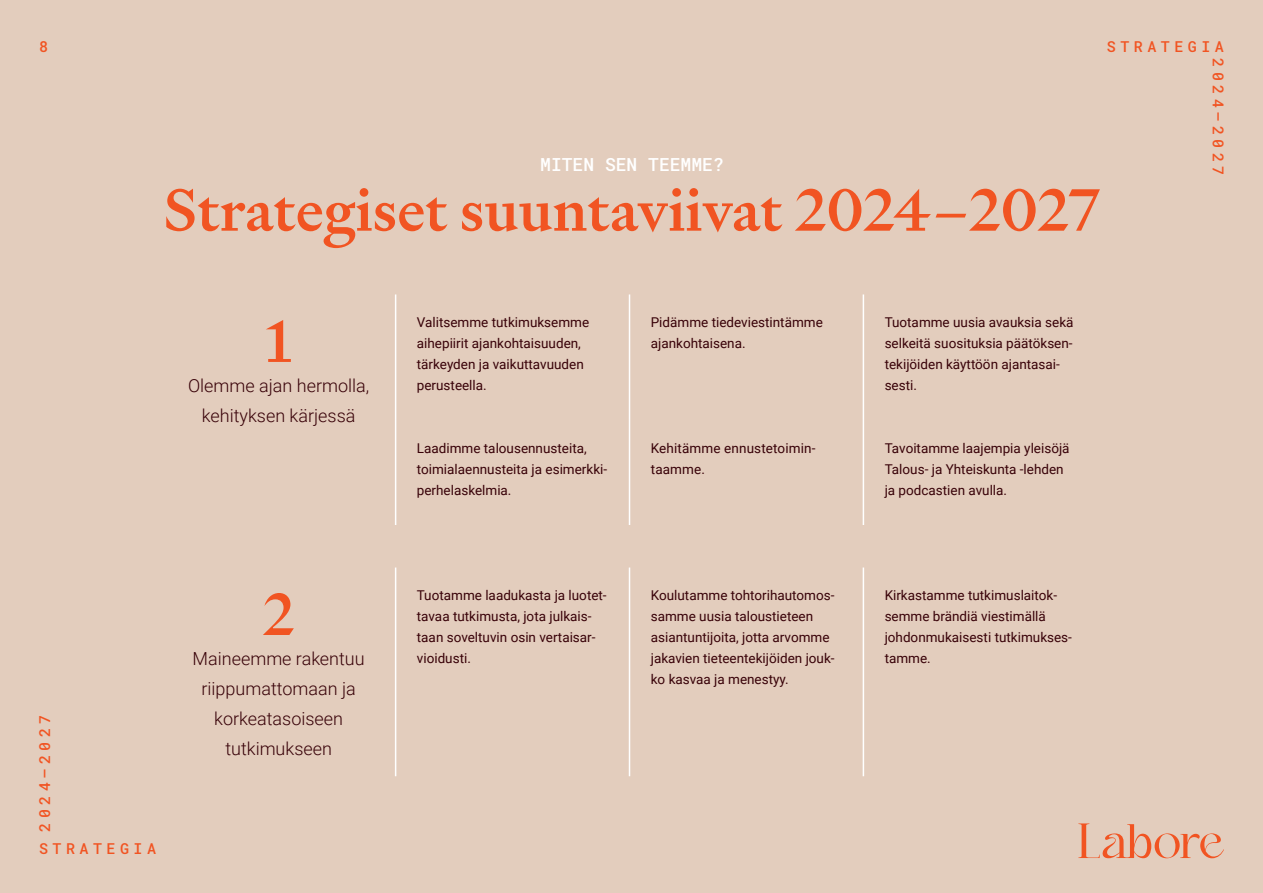
<style>
.page{position:relative;width:1263px;height:893px;background:#e3cdbd}
.page>*{position:absolute;margin:0;border:0;box-sizing:border-box;transform-origin:0 0}
.Otsikko{font:500 60px "Signifier";color:#f15422}
.Ingressi{font:300 18px/30px "Roboto";color:#380108;text-align:center}
.Väliotsikko{font:500 18px "Roboto Mono";color:#fff}
.t1{font:500 15px "Roboto Mono";letter-spacing:.3em;color:#f15422}
.Leipis_ilman_sisennystä{font:13.5px/21px "Roboto";color:#380108}
</style>
<div class="page">
<svg style="left:1078px;top:823px;width:146px;height:35px"></svg>
<hr style="left:395px;top:294px;width:1px;height:126px;background:#fff">
<hr style="left:629px;top:294px;width:1px;height:126px;background:#fff">
<hr style="left:863px;top:294px;width:1px;height:126px;background:#fff">
<hr style="left:395px;top:420px;width:1px;height:105px;background:#fff">
<hr style="left:629px;top:420px;width:1px;height:105px;background:#fff">
<hr style="left:863px;top:420px;width:1px;height:105px;background:#fff">
<hr style="left:395px;top:567px;width:1px;height:209px;background:#fff">
<hr style="left:629px;top:567px;width:1px;height:209px;background:#fff">
<hr style="left:863px;top:567px;width:1px;height:209px;background:#fff">
<p class="t1" style="left:39px;top:36px;width:11px">8</p>
<p class="t1" style="left:1107px;top:36px;width:118px">STRATEGIA</p>
<p class="t1" style="left:1228px;top:58px;width:119px;rotate:90deg">2024–2027</p>
<p class="Väliotsikko" style="left:540px;top:152px;width:185px">MITEN SEN TEEMME?</p>
<p class="Otsikko" style="left:164px;top:172px;width:938px">Strategiset suuntaviivat 2024–2027</p>
<p class="Otsikko" style="left:265px;top:304px;width:28px">1</p>
<p class="Ingressi" style="left:188px;top:370px;width:183px">Olemme ajan hermolla, kehityksen kärjessä</p>
<p class="Leipis_ilman_sisennystä" style="left:417px;top:311px;width:174px">Valitsemme tutkimuksemme aihepiirit ajankohtaisuuden, tärkeyden ja vaikuttavuuden perusteella.</p>
<p class="Leipis_ilman_sisennystä" style="left:651px;top:311px;width:174px">Pidämme tiedeviestintämme ajankohtaisena.</p>
<p class="Leipis_ilman_sisennystä" style="left:885px;top:311px;width:190px">Tuotamme uusia avauksia sekä selkeitä suosituksia päätöksen&shy;tekijöiden käyttöön ajantasai&shy;sesti.</p>
<p class="Leipis_ilman_sisennystä" style="left:417px;top:437px;width:192px">Laadimme talousennusteita, toimialaennusteita ja esimerkki&shy;perhelaskelmia.</p>
<p class="Leipis_ilman_sisennystä" style="left:651px;top:437px;width:166px">Kehitämme ennustetoimin&shy;taamme.</p>
<p class="Leipis_ilman_sisennystä" style="left:885px;top:437px;width:186px">Tavoitamme laajempia yleisöjä<br>Talous- ja Yhteiskunta -lehden ja podcastien avulla.</p>
<p class="t1" style="left:34px;top:832px;width:119px;rotate:-90deg">2024–2027</p>
<p class="t1" style="left:39px;top:838px;width:119px">STRATEGIA</p>
<p class="Otsikko" style="left:263px;top:577px;width:33px">2</p>
<p class="Ingressi" style="left:193px;top:643px;width:174px">Maineemme rakentuu riippumattomaan ja korkeatasoiseen</p>
<p class="Ingressi" style="left:225px;top:733px;width:108px">tutkimukseen</p>
<p class="Leipis_ilman_sisennystä" style="left:417px;top:584px;width:191px">Tuotamme laadukasta ja luotet&shy;tavaa tutkimusta, jota julkais&shy;taan soveltuvin osin vertaisar&shy;vioidusti.</p>
<p class="Leipis_ilman_sisennystä" style="left:651px;top:584px;width:185px">Koulutamme tohtorihautomos&shy;samme uusia taloustieteen asiantuntijoita, jotta arvomme jakavien tieteentekijöiden jouk&shy;ko kasvaa ja menestyy.</p>
<p class="Leipis_ilman_sisennystä" style="left:885px;top:584px;width:189px">Kirkastamme tutkimuslaitok&shy;semme brändiä viestimällä johdonmukaisesti tutkimukses&shy;tamme.</p>
</div>
